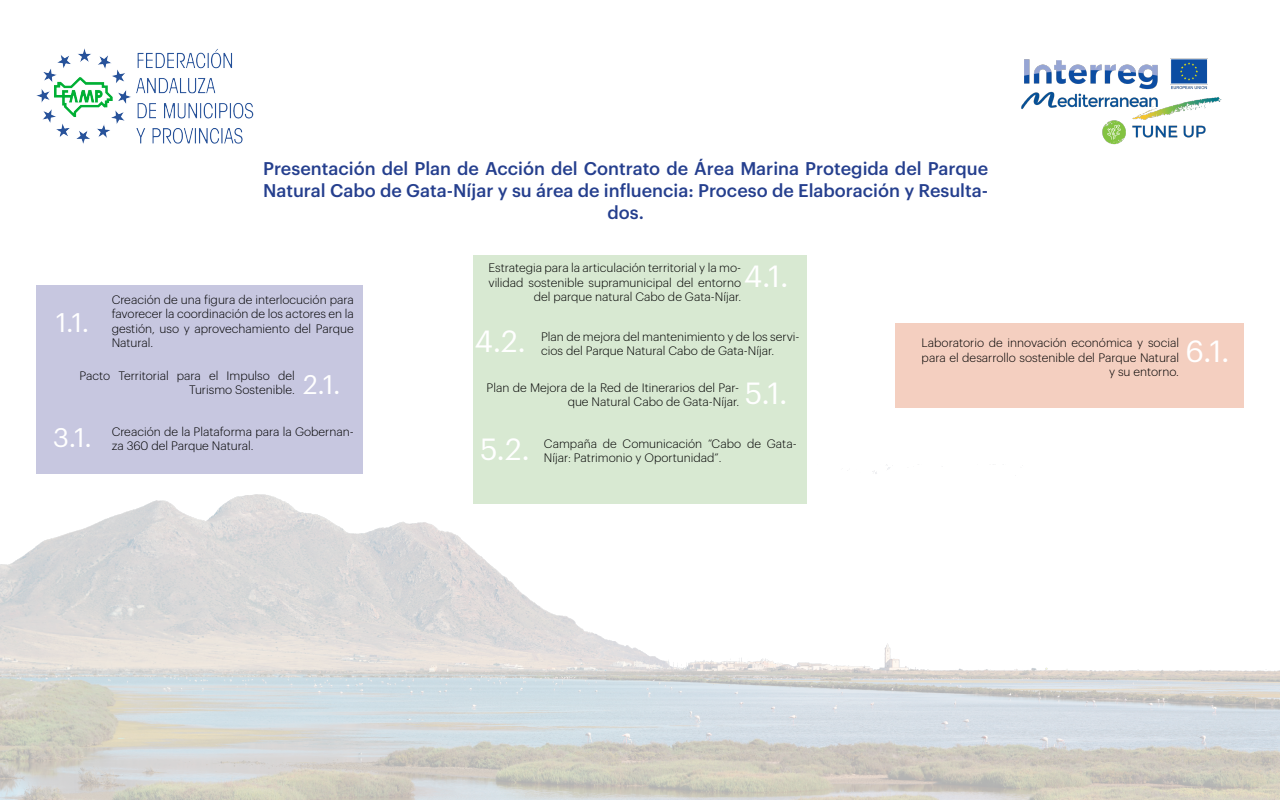
<style>
.page{position:relative;width:1280px;height:800px;background:#fff}
.page>*{position:absolute;margin:0;border:0;box-sizing:border-box;transform-origin:0 0}
.Num_Back{font:30px "Graphik";color:#fff}
.Num_Back-2{font:26.4px "Graphik";color:#fff}
.Horas_programa{font:500 18px/21.6px "Graphik";color:#253f8e;text-align:center}
.t1{font:300 12px/14.4px "Graphik";color:#000;text-align:right}
</style>
<div class="page">
<img style="left:0;top:465px;width:1280px;height:335px">
<img style="left:36px;top:48px;width:218px;height:96px">
<img style="left:1021px;top:58px;width:201px;height:87px">
<div style="left:896px;top:324px;width:348px;height:84px;background:#f4cfc0"></div>
<div style="left:473px;top:255px;width:334px;height:249px;background:#d8e9d2"></div>
<div style="left:36px;top:285px;width:326px;height:188px;background:#c7c7e0"></div>
<p class="Horas_programa" style="left:263px;top:156px;width:727px">Presentación del Plan de Acción del Contrato de Área Marina Protegida del Parque<br>Natural Cabo de Gata-Níjar y su área de influencia: Proceso de Elaboración y Resulta&shy;dos.</p>
<p class="t1" style="left:112px;top:292px;width:244px;text-align:justify">Creación de una figura de interlocución para favorecer la coordinación de los actores en la gestión, uso y aprovechamiento del Parque Natural.</p>
<p class="t1" style="left:80px;top:367px;width:217px">Pacto Territorial para el Impulso del<br>Turismo Sostenible.</p>
<p class="t1" style="left:112px;top:423px;width:244px;text-align:left">Creación de la Plataforma para la Gobernan&shy;za 360 del Parque Natural.</p>
<p class="Num_Back-2" style="left:56px;top:302px;width:35px">1.1.</p>
<p class="Num_Back-2" style="left:303px;top:365px;width:39px">2.1.</p>
<p class="Num_Back-2" style="left:53px;top:418px;width:40px">3.1.</p>
<p class="t1" style="left:488px;top:260px;width:254px">Estrategia para la articulación territorial y la mo&shy;vilidad sostenible supramunicipal del entorno del parque natural Cabo de Gata-Níjar.</p>
<p class="t1" style="left:541px;top:328px;width:260px;text-align:left">Plan de mejora del mantenimiento y de los servi&shy;cios del Parque Natural Cabo de Gata-Níjar.</p>
<p class="t1" style="left:487px;top:379px;width:254px">Plan de Mejora de la Red de Itinerarios del Par&shy;que Natural Cabo de Gata-Níjar.</p>
<p class="t1" style="left:544px;top:436px;width:254px;text-align:left">Campaña de Comunicación “Cabo de Gata-<br>Níjar: Patrimonio y Oportunidad”.</p>
<p class="Num_Back" style="left:744px;top:254px;width:46px">4.1.</p>
<p class="Num_Back" style="left:474px;top:319px;width:53px">4.2.</p>
<p class="Num_Back" style="left:745px;top:370px;width:44px">5.1.</p>
<p class="Num_Back" style="left:480px;top:426px;width:51px">5.2.</p>
<p class="t1" style="left:922px;top:335px;width:259px">Laboratorio de innovación económica y social para el desarrollo sostenible del Parque Natural y su entorno.</p>
<p class="Num_Back" style="left:1186px;top:329px;width:46px">6.1.</p>
</div>
